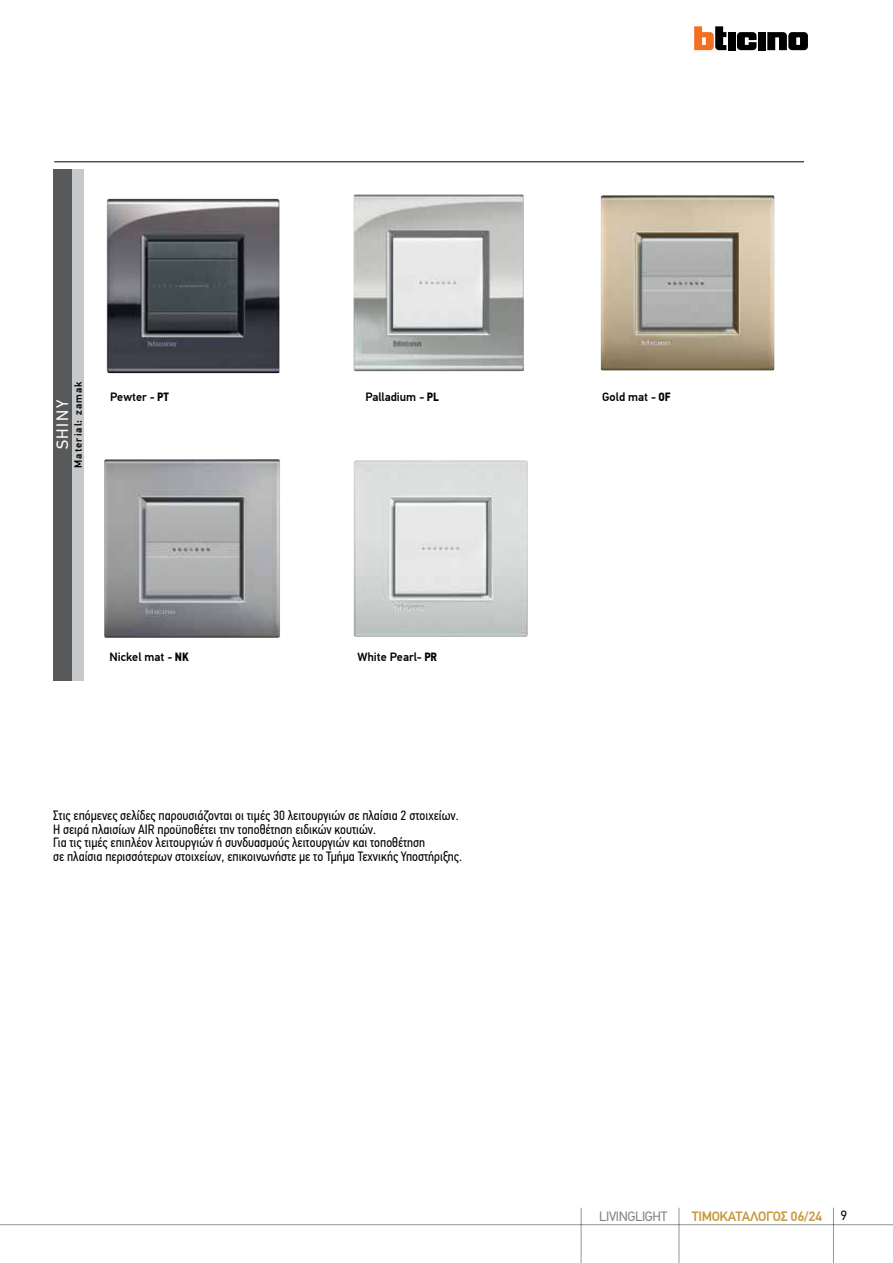
<style>
.page{position:relative;width:893px;height:1263px;background:#fff}
.page>*{position:absolute;margin:0;border:0;box-sizing:border-box;transform-origin:0 0}
.t1{font:16.5px "PF Din Text Pro";letter-spacing:.1em;color:#fff}
.t2{font:13.5px/13.5px "PF Din Text Cond Pro";color:#000}
.t3{font:500 13.5px "PF Din Text Pro";letter-spacing:-.025em;color:#c79a3f}
.t4{font:13.5px "PF Din Text Pro";letter-spacing:-.03em;color:#808285}
.t5{font:13.5px "PF Din Text Pro";color:#000}
.t6{font:500 12px "PF Din Text Pro";color:#000}
.t7{font:500 10.5px "PF Din Text Pro";letter-spacing:.1em;color:#000}
.s1{font-family:"PF Din Text Cond Pro";font-weight:700}
</style>
<div class="page">
<hr style="left:0;top:1224px;width:893px;height:1px;background:#939598">
<svg style="left:737px;top:32px;width:19px;height:18px"></svg>
<div style="left:758px;top:32px;width:8px;height:18px;background:#000"></div>
<div style="left:728px;top:32px;width:7px;height:18px;background:#000"></div>
<svg style="left:694px;top:26px;width:32px;height:24px"></svg>
<svg style="left:767px;top:32px;width:41px;height:18px"></svg>
<hr style="left:581px;top:1208px;width:1px;height:55px;background:#939598">
<hr style="left:679px;top:1208px;width:1px;height:55px;background:#939598">
<hr style="left:833px;top:1208px;width:1px;height:55px;background:#939598">
<hr style="left:54px;top:162px;width:750px;height:1px;background:#000">
<div style="left:53px;top:169px;width:19px;height:511px;background:#58595b"></div>
<div style="left:72px;top:169px;width:12px;height:511px;background:#c7c8ca"></div>
<img style="left:107px;top:199px;width:173px;height:174px">
<img style="left:104px;top:459px;width:176px;height:179px">
<img style="left:354px;top:460px;width:174px;height:177px">
<img style="left:353px;top:194px;width:171px;height:177px">
<img style="left:601px;top:195px;width:173px;height:175px">
<p class="t7" style="left:72px;top:468px;width:88px;rotate:-90deg">Material: zamak</p>
<p class="t6" style="left:110px;top:390px;width:60px">Pewter - <span class="s1">PT</span></p>
<p class="t6" style="left:365px;top:390px;width:75px">Palladium - <span class="s1">PL</span></p>
<p class="t6" style="left:602px;top:390px;width:70px">Gold mat - <span class="s1">OF</span></p>
<p class="t1" style="left:53px;top:449px;width:51px;rotate:-90deg">SHINY</p>
<p class="t6" style="left:109px;top:649px;width:81px">Nickel mat - <span class="s1">NK</span></p>
<p class="t6" style="left:358px;top:649px;width:81px">White Pearl- <span class="s1">PR</span></p>
<p class="t2" style="left:53px;top:809px;width:410px">Στις επόμενες σελίδες παρουσιάζονται οι τιμές 30 λειτουργιών σε πλαίσια 2 στοιχείων.<br>Η σειρά πλαισίων AIR προϋποθέτει την τοποθέτηση ειδικών κουτιών.<br>Για τις τιμές επιπλέον λειτουργιών ή συνδυασμούς λειτουργιών και τοποθέτηση<br>σε πλαίσια περισσότερων στοιχείων, επικοινωνήστε με το Τμήμα Τεχνικής Υποστήριξης.</p>
<p class="t3" style="left:692px;top:1208px;width:132px">TIMOΚΑΤΑΛΟΓΟΣ 06/24</p>
<p class="t4" style="left:599px;top:1208px;width:70px">LIVINGLIGHT</p>
<p class="t3" style="left:797px;top:1208px;width:26px">2 3</p>
<p class="t5" style="left:840px;top:1208px;width:8px">9</p>
</div>
